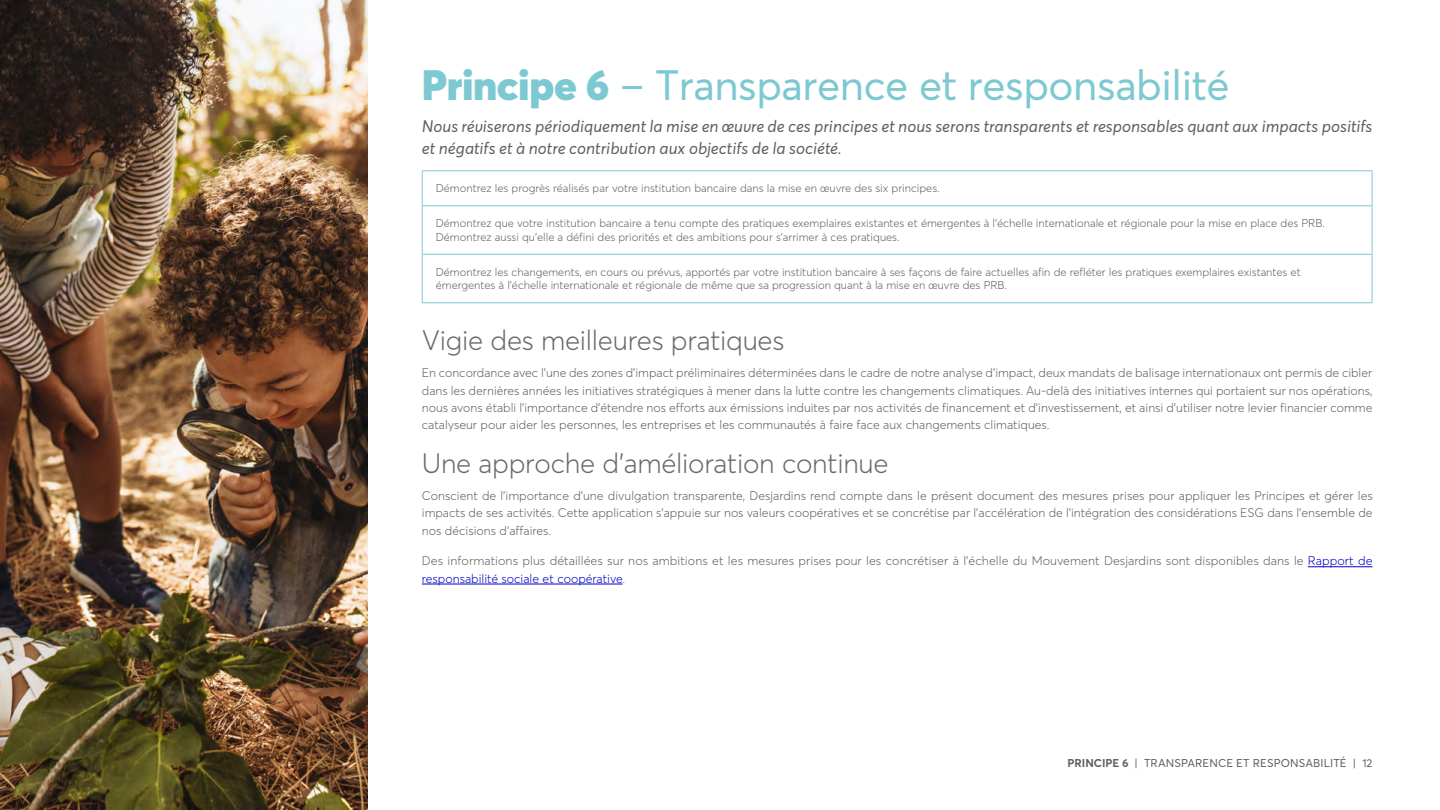
<style>
.page{position:relative;width:1440px;height:810px;background:#fff}
.page>*{position:absolute;margin:0;border:0;box-sizing:border-box;transform-origin:0 0}
.t1{font:42px "Averta";letter-spacing:-.01em;color:#7dc9d1}
.t2{font:300 27.75px "Averta";letter-spacing:-.01em;color:#6a6a6a}
.t3{font:italic 16.5px/21.8px "Averta";color:#606060}
.t4{font:300 12.38px/17.2px "Averta";color:#606060;text-align:justify}
.TD{font:300 11.25px/13.5px "Averta";color:#606060}
.t5{font:11.25px "Averta";letter-spacing:.01em;color:#606060}
.s1{font-weight:900}
.s2{color:#0000c8}
.s3{font-weight:700}
</style>
<div class="page">
<img style="left:0;top:0;width:368px;height:810px">
<hr style="left:422px;top:205px;width:950px;height:1px;background:#7dc9d1">
<hr style="left:422px;top:254px;width:950px;height:1px;background:#7dc9d1">
<hr style="left:422px;top:170px;width:950px;height:1px;background:#7dc9d1">
<hr style="left:422px;top:171px;width:1px;height:34px;background:#7dc9d1">
<hr style="left:1372px;top:171px;width:1px;height:34px;background:#7dc9d1">
<hr style="left:422px;top:206px;width:1px;height:48px;background:#7dc9d1">
<hr style="left:1372px;top:206px;width:1px;height:48px;background:#7dc9d1">
<hr style="left:422px;top:255px;width:1px;height:47px;background:#7dc9d1">
<hr style="left:1372px;top:255px;width:1px;height:47px;background:#7dc9d1">
<hr style="left:422px;top:302px;width:950px;height:1px;background:#7dc9d1">
<hr style="left:1308px;top:566px;width:64px;height:1px;background:#0000c8">
<hr style="left:422px;top:584px;width:201px;height:1px;background:#0000c8">
<h2 class="t1" style="left:422px;top:59px;width:809px"><span class="s1">Principe 6</span> – Transparence et responsabilité</h2>
<p class="t3" style="left:422px;top:116px;width:952px">Nous réviserons périodiquement la mise en œuvre de ces principes et nous serons transparents et responsables quant aux impacts positifs et négatifs et à notre contribution aux objectifs de la société.</p>
<p class="TD" style="left:436px;top:182px;width:505px">Démontrez les progrès réalisés par votre institution bancaire dans la mise en œuvre des six principes.</p>
<p class="TD" style="left:436px;top:216px;width:891px">Démontrez que votre institution bancaire a tenu compte des pratiques exemplaires existantes et émergentes à l’échelle internationale et régionale pour la mise en place des PRB.<br>Démontrez aussi qu’elle a défini des priorités et des ambitions pour s’arrimer à ces pratiques.</p>
<p class="TD" style="left:436px;top:265px;width:867px">Démontrez les changements, en cours ou prévus, apportés par votre institution bancaire à ses façons de faire actuelles afin de refléter les pratiques exemplaires existantes et émergentes à l’échelle internationale et régionale de même que sa progression quant à la mise en œuvre des PRB.</p>
<h3 class="t2" style="left:422px;top:323px;width:364px">Vigie des meilleures pratiques</h3>
<p class="t4" style="left:422px;top:364px;width:952px">En concordance avec l’une des zones d’impact préliminaires déterminées dans le cadre de notre analyse d’impact, deux mandats de balisage internationaux ont permis de cibler dans les dernières années les initiatives stratégiques à mener dans la lutte contre les changements climatiques. Au-delà des initiatives internes qui portaient sur nos opérations, nous avons établi l’importance d’étendre nos efforts aux émissions induites par nos activités de financement et d’investissement, et ainsi d’utiliser notre levier financier comme catalyseur pour aider les personnes, les entreprises et les communautés à faire face aux changements climatiques.</p>
<h3 class="t2" style="left:422px;top:446px;width:468px">Une approche d’amélioration continue</h3>
<p class="t4" style="left:422px;top:487px;width:952px">Conscient de l’importance d’une divulgation transparente, Desjardins rend compte dans le présent document des mesures prises pour appliquer les Principes et gérer les impacts de ses activités. Cette application s’appuie sur nos valeurs coopératives et se concrétise par l’accélération de l’intégration des considérations ESG dans l’ensemble de nos décisions d’affaires.</p>
<p class="t4" style="left:422px;top:552px;width:952px">Des informations plus détaillées sur nos ambitions et les mesures prises pour les concrétiser à l’échelle du Mouvement Desjardins sont disponibles dans le <span class="s2">Rapport de responsabilité sociale et coopérative</span>.</p>
<p class="t5" style="left:1068px;top:756px;width:306px"><span class="s3">PRINCIPE 6</span> | TRANSPARENCE ET RESPONSABILITÉ | 12</p>
</div>
